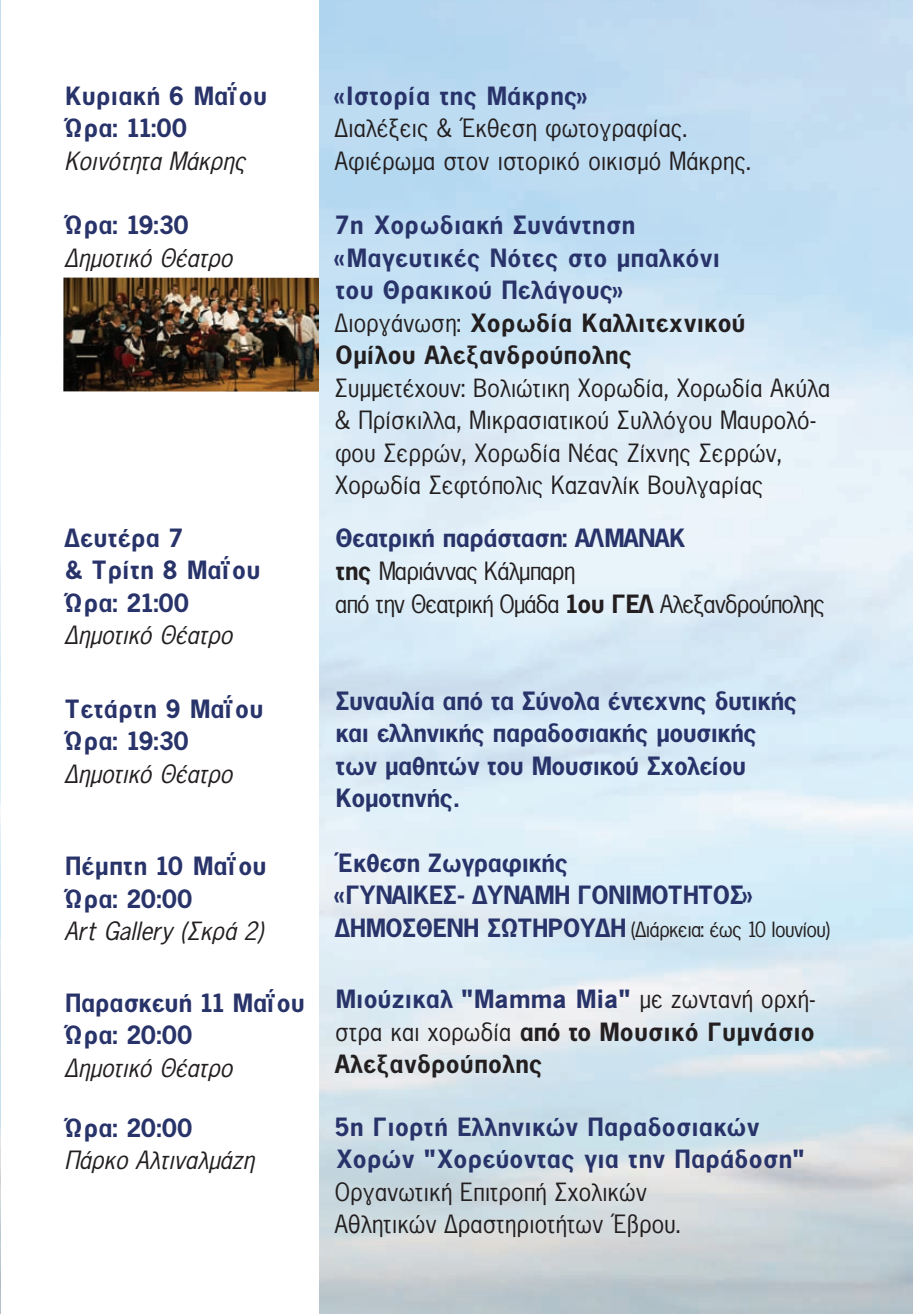
<style>
.page{position:relative;width:913px;height:1314px;background:#fff}
.page>*{position:absolute;margin:0;border:0;box-sizing:border-box;transform-origin:0 0}
.t1{font:27px/32.4px "UB News Letter Bold";color:#28336a}
.t2{font:27px/32.4px "UB News Letter";color:#231f20}
.t3{font:27px/32.4px "UB News Letter Bold";letter-spacing:-.03em;color:#28336a}
.t4{font:27px "UB News Letter Italic";color:#231f20}
.t5{font:27px/32.4px "UB News Letter Bold";color:#231f20;text-align:justify}
.t6{font:27px/32.4px "UB News Letter";letter-spacing:-.035em;color:#231f20}
.t7{font:22.5px "UB News Letter";letter-spacing:-.03em;color:#231f20}
.s1{font-family:"UB News Letter";color:#231f20}
.s2{color:#231f20}
.s3{font-family:"UB News Letter Bold"}
.s4{font-family:"UB News Letter Bold";font-size:27px;color:#28336a}
.s5{color:#28336a}
.s6{font-family:"UB News Letter"}
</style>
<div class="page">
<img style="left:0;top:0;width:1px;height:1314px">
<img style="left:63px;top:278px;width:255px;height:114px">
<p class="t1" style="left:64px;top:79px;width:203px">Κυριακή 6 Μαΐου<br>Ώρα: 11:00</p>
<p class="t4" style="left:64px;top:148px;width:182px">Κοινότητα Μάκρης</p>
<p class="t1" style="left:64px;top:209px;width:126px">Ώρα: 19:30</p>
<p class="t4" style="left:64px;top:245px;width:169px">Δημοτικό Θέατρο</p>
<p class="t1" style="left:64px;top:521px;width:197px">Δευτέρα 7<br>&amp; Τρίτη 8 Μαΐου<br>Ώρα: 21:00</p>
<p class="t4" style="left:64px;top:622px;width:169px">Δημοτικό Θέατρο</p>
<p class="t1" style="left:64px;top:692px;width:200px">Τετάρτη 9 Μαΐου<br>Ώρα: 19:30</p>
<p class="t4" style="left:64px;top:761px;width:169px">Δημοτικό Θέατρο</p>
<p class="t1" style="left:64px;top:850px;width:203px">Πέμπτη 10 Μαΐου<br>Ώρα: 20:00</p>
<p class="t4" style="left:64px;top:918px;width:200px">Art Gallery (Σκρά 2)</p>
<p class="t1" style="left:64px;top:986px;width:241px">Παρασκευή 11 Μαΐου<br>Ώρα: 20:00</p>
<p class="t4" style="left:64px;top:1055px;width:169px">Δημοτικό Θέατρο</p>
<p class="t1" style="left:64px;top:1111px;width:129px">Ώρα: 20:00</p>
<p class="t4" style="left:64px;top:1147px;width:191px">Πάρκο Αλτιναλμάζη</p>
<p class="t1" style="left:334px;top:79px;width:255px">«Ιστορία της Μάκρης»</p>
<p class="t2" style="left:334px;top:113px;width:417px">Διαλέξεις &amp; Έκθεση φωτογραφίας.<br>Αφιέρωμα στον ιστορικό οικισμό Μάκρης.</p>
<p class="t1" style="left:334px;top:209px;width:411px">7η Χορωδιακή Συνάντηση «Μαγευτικές Νότες στο μπαλκόνι του Θρακικού Πελάγους»<br><span class="s1">Διοργάνωση:</span> <span class="s2">Χορωδία Καλλιτεχνικού<br>Ομίλου Αλεξανδρούπολης</span></p>
<p class="t2" style="left:334px;top:372px;width:496px">Συμμετέχουν: Βολιώτικη Χορωδία, Χορωδία Ακύλα &amp; Πρίσκιλλα, Μικρασιατικού Συλλόγου Μαυρολό&shy;φου Σερρών, Χορωδία Νέας Ζίχνης Σερρών, Χορωδία Σεφτόπολις Καζανλίκ Βουλγαρίας</p>
<p class="t3" style="left:334px;top:522px;width:352px">Θεατρική παράσταση: ΑΛΜΑΝΑΚ</p>
<p class="t6" style="left:334px;top:555px;width:491px"><span class="s3">της</span> Μαριάννας Κάλμπαρη<br>από την Θεατρική Ομάδα <span class="s3">1ου ΓΕΛ</span> Αλεξανδρούπολης</p>
<p class="t3" style="left:334px;top:684px;width:463px">Συναυλία από τα Σύνολα έντεχνης δυτικής και ελληνικής παραδοσιακής μουσικής των μαθητών του Μουσικού Σχολείου<br>Κομοτηνής.</p>
<p class="t3" style="left:334px;top:846px;width:420px">Έκθεση Ζωγραφικής<br>«ΓΥΝΑΙΚΕΣ- ΔΥΝΑΜΗ ΓΟΝΙΜΟΤΗΤΟΣ»</p>
<p class="t7" style="left:334px;top:918px;width:497px"><span class="s4">ΔΗΜΟΣΘΕΝΗ ΣΩΤΗΡΟΥΔΗ</span> (Διάρκεια: έως 10 Ιουνίου)</p>
<p class="t5" style="left:334px;top:983px;width:482px"><span class="s5">Μιούζικαλ “Mamma Mia”</span> <span class="s6">με ζωντανή ορχή&shy;στρα και χορωδία</span> από το Μουσικό Γυμνάσιο Αλεξανδρούπολης</p>
<p class="t1" style="left:334px;top:1110px;width:471px">5η Γιορτή Ελληνικών Παραδοσιακών<br>Χορών “Χορεύοντας για την Παράδοση”</p>
<p class="t2" style="left:334px;top:1176px;width:347px">Οργανωτική Επιτροπή Σχολικών<br>Αθλητικών Δραστηριοτήτων Έβρου.</p>
</div>
